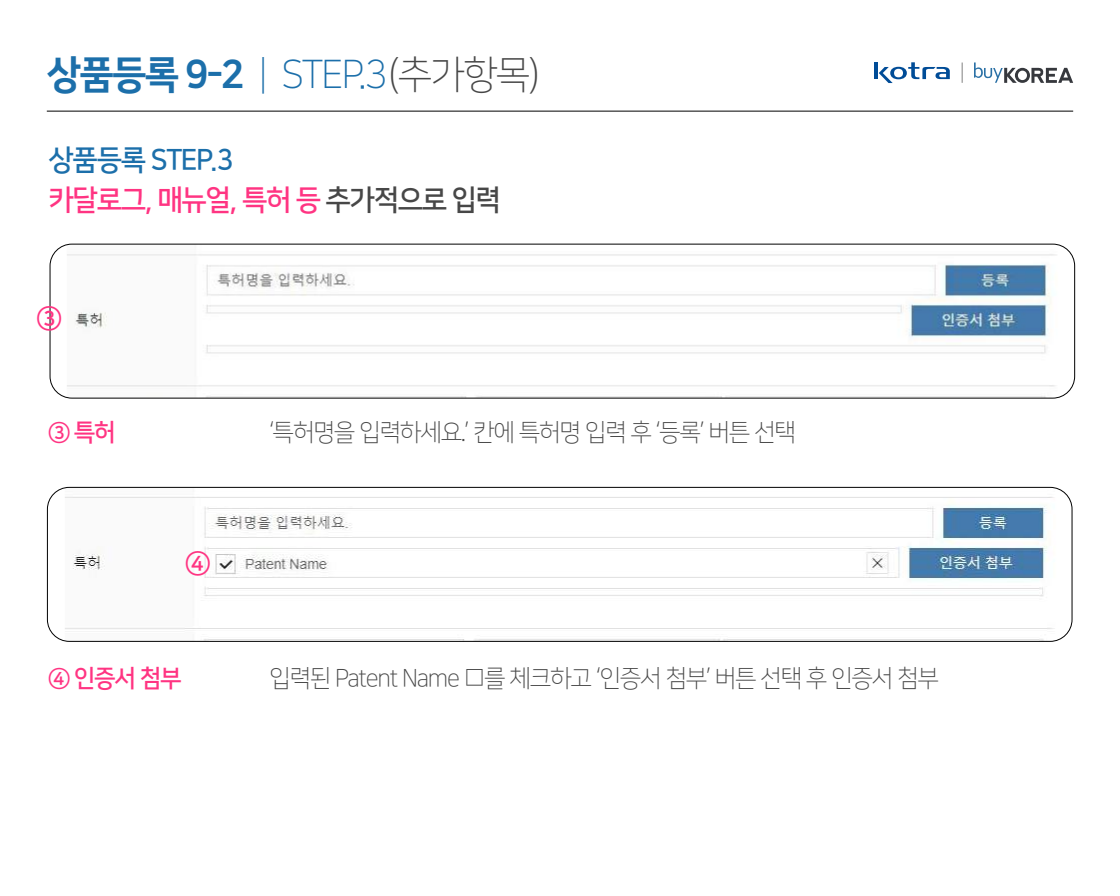
<style>
.page{position:relative;width:1120px;height:896px;background:#fff}
.page>*{position:absolute;margin:0;border:0;box-sizing:border-box;transform-origin:0 0}
.t1{font:39.2px "Nanum Square OTFEB";color:#1c6faa}
.t2{font:28.88px/40.2px "Nanum Square OTFB";letter-spacing:-.05em;color:#ff3482}
.t3{font:28.18px "Nanum Square OTFB";color:#ff3482}
.t4{font:24.5px "Nanum Square OTFL";letter-spacing:-.05em;color:#474747}
.t5{font:24.5px "Nanum Square OTFB";letter-spacing:-.05em;color:#ff3482}
.s1{font-family:"Nanum Square OTFL"}
.s2{font-family:"Nanum Square OTFL";color:#474747}
.s3{color:#1c6faa}
.s4{color:#474747}
</style>
<div class="page">
<img style="left:47px;top:487px;width:1025px;height:154px">
<div style="left:47px;top:487px;width:1025px;height:155px;border:1px solid #000;border-radius:22px"></div>
<img style="left:50px;top:244px;width:1025px;height:154px">
<div style="left:50px;top:244px;width:1025px;height:154px;border:1px solid #000;border-radius:22px"></div>
<hr style="left:47px;top:111px;width:1026px;height:1px;background:#000">
<svg style="left:974px;top:62px;width:99px;height:21px"></svg>
<svg style="left:879px;top:62px;width:71px;height:21px"></svg>
<hr style="left:875px;top:62px;width:3px;height:17px;background:#004c97">
<svg style="left:962px;top:63px;width:1px;height:20px"></svg>
<h1 class="t1" style="left:47px;top:53px;width:494px">상품등록 9-2 <span class="s1">| STEP.3</span><span class="s2">(추가항목)</span></h1>
<p class="t2" style="left:49px;top:140px;width:454px"><span class="s3">상품등록 STEP.3<br></span>카달로그, 매뉴얼, 특허 등 <span class="s4">추가적으로 입력</span></p>
<p class="t3" style="left:37px;top:304px;width:26px">③</p>
<p class="t5" style="left:49px;top:419px;width:69px">③ 특허</p>
<p class="t4" style="left:269px;top:419px;width:529px">‘특허명을 입력하세요.’ 칸에 특허명 입력 후 ‘등록’ 버튼 선택</p>
<p class="t3" style="left:186px;top:549px;width:26px">④</p>
<p class="t5" style="left:49px;top:666px;width:135px">④ 인증서 첨부</p>
<p class="t4" style="left:269px;top:666px;width:672px">입력된 Patent Name □를 체크하고 ‘인증서 첨부’ 버튼 선택 후 인증서 첨부</p>
</div>
